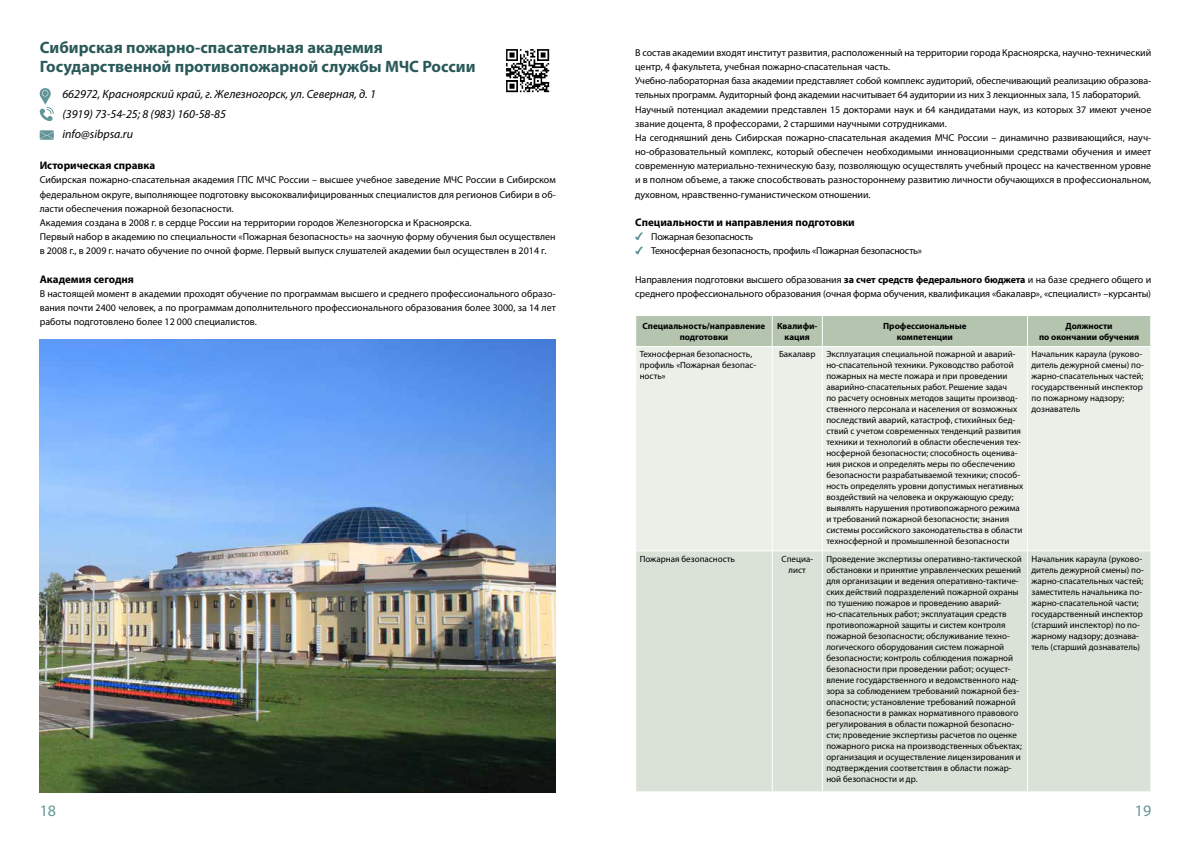
<style>
.page{position:relative;width:1191px;height:842px;background:#fff}
.page>*{position:absolute;margin:0;border:0;box-sizing:border-box;transform-origin:0 0}
.t1{font:700 16.5px/19px "Myriad Pro";color:#2a5959}
.t2{font:16px "Myriad Pro";color:#639498}
.t3{font:italic 12px/19.7px "Myriad Pro";color:#000}
.t4{font:700 11px "Myriad Pro";color:#000}
.t5{font:10px/14.2px "Myriad Pro";color:#000}
.t6{font:10px/14.2px "Myriad Pro";letter-spacing:-.02em;color:#000}
.t7{font:9px/11px "Myriad Pro";color:#000}
.t8{font:700 9px/11px "Myriad Pro";color:#000;text-align:center}
.s1{font-weight:700}
</style>
<div class="page">
<svg style="left:40px;top:88px;width:14px;height:33px"></svg>
<svg style="left:40px;top:130px;width:14px;height:10px"></svg>
<img style="left:506px;top:49px;width:44px;height:44px">
<svg style="left:635px;top:232px;width:8px;height:8px"></svg>
<svg style="left:635px;top:247px;width:8px;height:7px"></svg>
<div style="left:636px;top:316px;width:514px;height:30px;background:#b5c4af"></div>
<div style="left:636px;top:347px;width:514px;height:203px;background:#eaefe8"></div>
<div style="left:636px;top:551px;width:514px;height:240px;background:#dae1d7"></div>
<hr style="left:771px;top:316px;width:1px;height:30px;background:#fff">
<hr style="left:822px;top:316px;width:1px;height:30px;background:#fff">
<hr style="left:1027px;top:316px;width:1px;height:30px;background:#fff">
<hr style="left:771px;top:347px;width:1px;height:203px;background:#fff">
<hr style="left:822px;top:347px;width:1px;height:203px;background:#fff">
<hr style="left:1027px;top:347px;width:1px;height:203px;background:#fff">
<hr style="left:771px;top:551px;width:1px;height:240px;background:#fff">
<hr style="left:822px;top:551px;width:1px;height:240px;background:#fff">
<hr style="left:1027px;top:551px;width:1px;height:240px;background:#fff">
<img style="left:40px;top:339px;width:516px;height:454px">
<h1 class="t1" style="left:40px;top:38px;width:437px">Сибирская пожарно-спасательная академия<br>Государственной противопожарной службы МЧС России</h1>
<h3 class="t3" style="left:62px;top:84px;width:315px">662972, Красноярский край, г. Железногорск, ул. Северная, д. 1 (3919) 73-54-25; 8 (983) 160-58-85<br>info@sibpsa.ru</h3>
<p class="t4" style="left:40px;top:158px;width:117px">Историческая справка</p>
<p class="t5" style="left:40px;top:173px;width:517px">Сибирская пожарно-спасательная академия ГПС МЧС России – высшее учебное заведение МЧС России в Сибирском федеральном округе, выполняющее подготовку высококвалифицированных специалистов для регионов Сибири в об&shy;ласти обеспечения пожарной безопасности.<br>Академия создана в 2008 г. в сердце России на территории городов Железногорска и Красноярска.<br>Первый набор в академию по специальности «Пожарная безопасность» на заочную форму обучения был осуществлен в 2008 г., в 2009 г. начато обучение по очной форме. Первый выпуск слушателей академии был осуществлен в 2014 г.</p>
<p class="t4" style="left:40px;top:272px;width:96px">Академия сегодня</p>
<p class="t5" style="left:40px;top:286px;width:517px;text-align:justify">В настоящей момент в академии проходят обучение по программам высшего и среднего профессионального образо&shy;вания почти 2400 человек, а по программам дополнительного профессионального образования более 3000, за 14 лет работы подготовлено более 12 000 специалистов.</p>
<p class="t5" style="left:635px;top:45px;width:517px">В состав академии входят институт развития, расположенный на территории города Красноярска, научно-технический центр, 4 факультета, учебная пожарно-спасательная часть.<br>Учебно-лабораторная база академии представляет собой комплекс аудиторий, обеспечивающий реализацию образова&shy;тельных программ. Аудиторный фонд академии насчитывает 64 аудитории из них 3 лекционных зала, 15 лабораторий.<br>Научный потенциал академии представлен 15 докторами наук и 64 кандидатами наук, из которых 37 имеют ученое звание доцента, 8 профессорами, 2 старшими научными сотрудниками.<br>На сегодняшний день Сибирская пожарно-спасательная академия МЧС России – динамично развивающийся, науч&shy;но-образовательный комплекс, который обеспечен необходимыми инновационными средствами обучения и имеет современную материально-техническую базу, позволяющую осуществлять учебный процесс на качественном уровне и в полном объеме, а также способствовать разностороннему развитию личности обучающихся в профессиональном, духовном, нравственно-гуманистическом отношении.</p>
<p class="t4" style="left:635px;top:215px;width:221px">Специальности и направления подготовки</p>
<p class="t6" style="left:651px;top:229px;width:272px">Пожарная безопасность<br>Техносферная безопасность, профиль «Пожарная безопасность»</p>
<p class="t5" style="left:635px;top:272px;width:517px">Направления подготовки высшего образования <span class="s1">за счет средств федерального бюджета</span> и на базе среднего общего и среднего профессионального образования (очная форма обучения, квалификация «бакалавр», «специалист» –курсанты)</p>
<p class="t8" style="left:642px;top:320px;width:124px">Специальность/направление подготовки</p>
<p class="t8" style="left:777px;top:320px;width:42px">Квалифи&shy;кация</p>
<p class="t8" style="left:883px;top:320px;width:85px">Профессиональные компетенции</p>
<p class="t8" style="left:1039px;top:320px;width:102px">Должности<br>по окончании обучения</p>
<p class="t7" style="left:639px;top:349px;width:118px">Техносферная безопасность, профиль «Пожарная безопас&shy;ность»</p>
<p class="t7" style="left:826px;top:349px;width:198px;text-indent:-47px">Бакалавр Эксплуатация специальной пожарной и аварий&shy;но-спасательной техники. Руководство работой пожарных на месте пожара и при проведении аварийно-спасательных работ. Решение задач<br>по расчету основных методов защиты производ&shy;ственного персонала и населения от возможных последствий аварий, катастроф, стихийных бед&shy;ствий с учетом современных тенденций развития техники и технологий в области обеспечения тех&shy;носферной безопасности; способность оценива&shy;ния рисков и определять меры по обеспечению безопасности разрабатываемой техники; способ&shy;ность определять уровни допустимых негативных воздействий на человека и окружающую среду; выявлять нарушения противопожарного режима и требований пожарной безопасности; знания системы российского законодательства в области техносферной и промышленной безопасности</p>
<p class="t7" style="left:1031px;top:349px;width:114px">Начальник караула (руково&shy;дитель дежурной смены) по&shy;жарно-спасательных частей; государственный инспектор по пожарному надзору; дознаватель</p>
<p class="t7" style="left:639px;top:553px;width:97px">Пожарная безопасность</p>
<p class="t7" style="left:781px;top:553px;width:33px;text-align:center">Специа&shy;лист</p>
<p class="t7" style="left:826px;top:553px;width:197px">Проведение экспертизы оперативно-тактической обстановки и принятие управленческих решений для организации и ведения оперативно-тактиче&shy;ских действий подразделений пожарной охраны по тушению пожаров и проведению аварий&shy;но-спасательных работ; эксплуатация средств противопожарной защиты и систем контроля пожарной безопасности; обслуживание техно&shy;логического оборудования систем пожарной безопасности; контроль соблюдения пожарной безопасности при проведении работ; осущест&shy;вление государственного и ведомственного над&shy;зора за соблюдением требований пожарной без&shy;опасности; установление требований пожарной безопасности в рамках нормативного правового регулирования в области пожарной безопасно&shy;сти; проведение экспертизы расчетов по оценке пожарного риска на производственных объектах; организация и осуществление лицензирования и подтверждения соответствия в области пожар&shy;ной безопасности и др.</p>
<p class="t7" style="left:1031px;top:553px;width:114px">Начальник караула (руково&shy;дитель дежурной смены) по&shy;жарно-спасательных частей; заместитель начальника по&shy;жарно-спасательной части; государственный инспектор (старший инспектор) по по&shy;жарному надзору; дознава&shy;тель (старший дознаватель)</p>
<h2 class="t2" style="left:40px;top:800px;width:18px">18</h2>
<h2 class="t2" style="left:1134px;top:800px;width:18px">19</h2>
</div>
